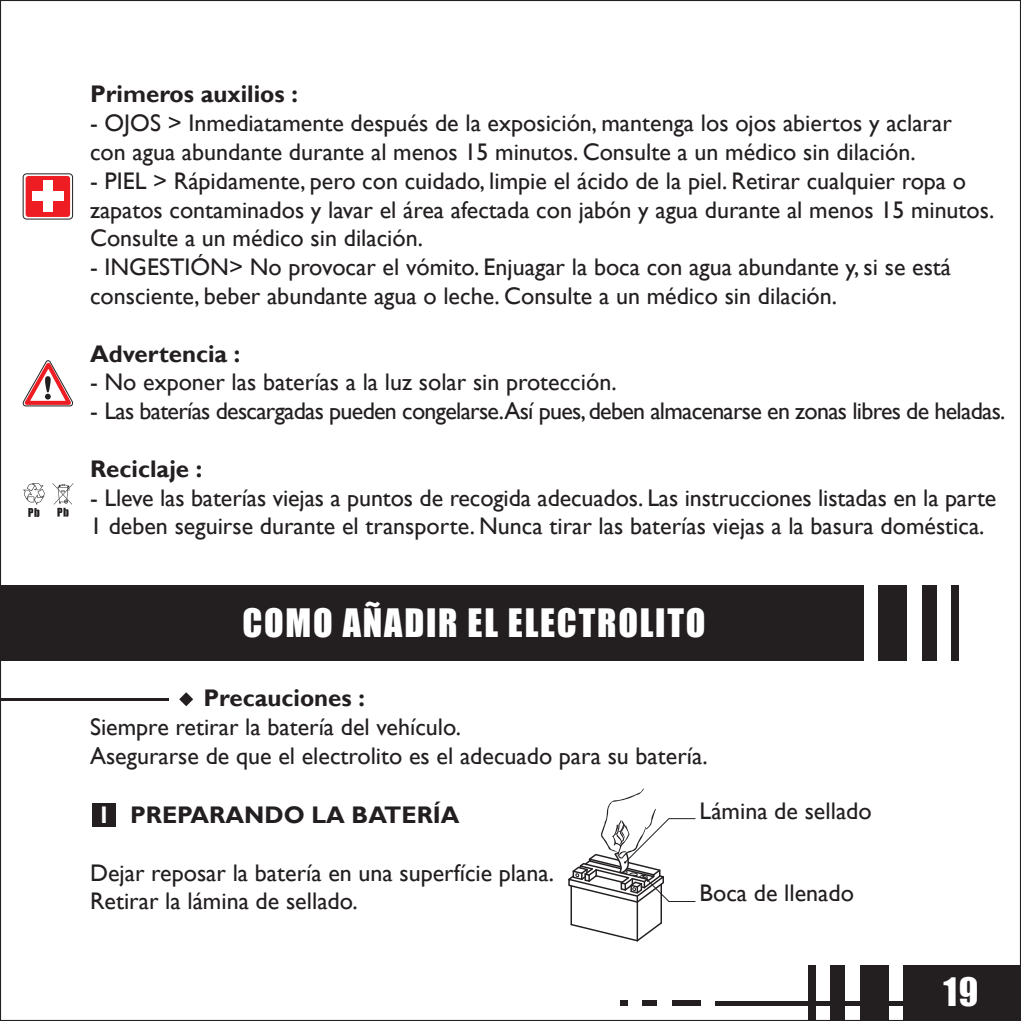
<style>
.page{position:relative;width:1021px;height:1021px;background:#fff}
.page>*{position:absolute;margin:0;border:0;box-sizing:border-box;transform-origin:0 0}
.t1{font:36px "Impact";letter-spacing:.05em;color:#fff}
.t2{font:24px/28.8px "Gill Sans";color:#231f20}
.t3{font:24px "Gill Sans";letter-spacing:-.03em;color:#231f20}
.t4{font:700 24px "Gill Sans";color:#231f20}
.t5{font:700 24px "Gill Sans";color:#fff}
</style>
<div class="page">
<div style="left:0;top:585px;width:863px;height:75px;background:#231f20"></div>
<div style="left:878px;top:585px;width:29px;height:75px;background:#231f20"></div>
<div style="left:922px;top:585px;width:14px;height:75px;background:#231f20"></div>
<div style="left:951px;top:585px;width:7px;height:75px;background:#231f20"></div>
<hr style="left:0;top:697px;width:169px;height:3px;background:#231f20">
<svg style="left:179px;top:692px;width:14px;height:14px"></svg>
<hr style="left:636px;top:902px;width:2px;height:38px;background:#231f20">
<hr style="left:570px;top:885px;width:2px;height:39px;background:#231f20">
<hr style="left:660px;top:884px;width:2px;height:38px;background:#231f20">
<svg style="left:570px;top:920px;width:92px;height:22px"></svg>
<svg style="left:568px;top:788px;width:128px;height:115px"></svg>
<div style="left:92px;top:803px;width:24px;height:23px;background:#231f20"></div>
<svg style="left:52px;top:483px;width:21px;height:33px"></svg>
<svg style="left:23px;top:483px;width:22px;height:34px"></svg>
<svg style="left:22px;top:360px;width:52px;height:47px"></svg>
<svg style="left:23px;top:174px;width:50px;height:45px"></svg>
<div style="left:23px;top:173px;width:50px;height:46px;border:1px solid #231f20;border-radius:3px"></div>
<div style="left:27px;top:178px;width:41px;height:37px;background:#ee1d23"></div>
<div style="left:26px;top:176px;width:44px;height:41px;border:3px solid #ee1d23"></div>
<div style="left:43px;top:181px;width:10px;height:31px;background:#fff"></div>
<div style="left:32px;top:192px;width:31px;height:9px;background:#fff"></div>
<hr style="left:715px;top:1001px;width:305px;height:4px;background:#231f20">
<div style="left:903px;top:965px;width:117px;height:55px;background:#231f20"></div>
<div style="left:860px;top:965px;width:28px;height:55px;background:#231f20"></div>
<div style="left:830px;top:965px;width:15px;height:55px;background:#231f20"></div>
<div style="left:808px;top:965px;width:7px;height:55px;background:#231f20"></div>
<div style="left:672px;top:1000px;width:28px;height:5px;background:#231f20"></div>
<div style="left:642px;top:1000px;width:15px;height:5px;background:#231f20"></div>
<svg style="left:620px;top:1000px;width:7px;height:5px"></svg>
<p class="t4" style="left:90px;top:80px;width:209px">Primeros auxilios :</p>
<p class="t2" style="left:90px;top:109px;width:863px">- OJOS &gt; Inmediatamente después de la exposición, mantenga los ojos abiertos y aclarar con agua abundante durante al menos 15 minutos. Consulte a un médico sin dilación.</p>
<p class="t2" style="left:90px;top:167px;width:905px">- PIEL &gt; Rápidamente, pero con cuidado, limpie el ácido de la piel. Retirar cualquier ropa o zapatos contaminados y lavar el área afectada con jabón y agua durante al menos 15 minutos.<br>Consulte a un médico sin dilación.</p>
<p class="t2" style="left:90px;top:253px;width:862px">- INGESTIÓN&gt; No provocar el vómito. Enjuagar la boca con agua abundante y, si se está consciente, beber abundante agua o leche. Consulte a un médico sin dilación.</p>
<p class="t4" style="left:90px;top:339px;width:152px">Advertencia :</p>
<p class="t2" style="left:90px;top:368px;width:528px">- No exponer las baterías a la luz solar sin protección.</p>
<p class="t3" style="left:90px;top:397px;width:917px">- Las baterías descargadas pueden congelarse.Así pues, deben almacenarse en zonas libres de heladas.</p>
<p class="t4" style="left:90px;top:454px;width:114px">Reciclaje :</p>
<p class="t2" style="left:90px;top:483px;width:907px">- Lleve las baterías viejas a puntos de recogida adecuados. Las instrucciones listadas en la parte<br>1 deben seguirse durante el transporte. Nunca tirar las baterías viejas a la basura doméstica.</p>
<h1 class="t1" style="left:242px;top:595px;width:464px">COMO AÑADIR EL ELECTROLITO</h1>
<p class="t4" style="left:203px;top:683px;width:163px">Precauciones :</p>
<p class="t2" style="left:90px;top:713px;width:619px">Siempre retirar la batería del vehículo.<br>Asegurarse de que el electrolito es el adecuado para su batería.</p>
<p class="t5" style="left:97px;top:800px;width:15px">1</p>
<p class="t4" style="left:130px;top:800px;width:331px">PREPARANDO LA BATERÍA</p>
<p class="t2" style="left:90px;top:858px;width:465px">Dejar reposar la batería en una superfície plana.<br>Retirar la lámina de sellado.</p>
<p class="t2" style="left:699px;top:796px;width:174px">Lámina de sellado</p>
<p class="t2" style="left:699px;top:879px;width:156px">Boca de llenado</p>
<h1 class="t1" style="left:943px;top:963px;width:37px">19</h1>
</div>
